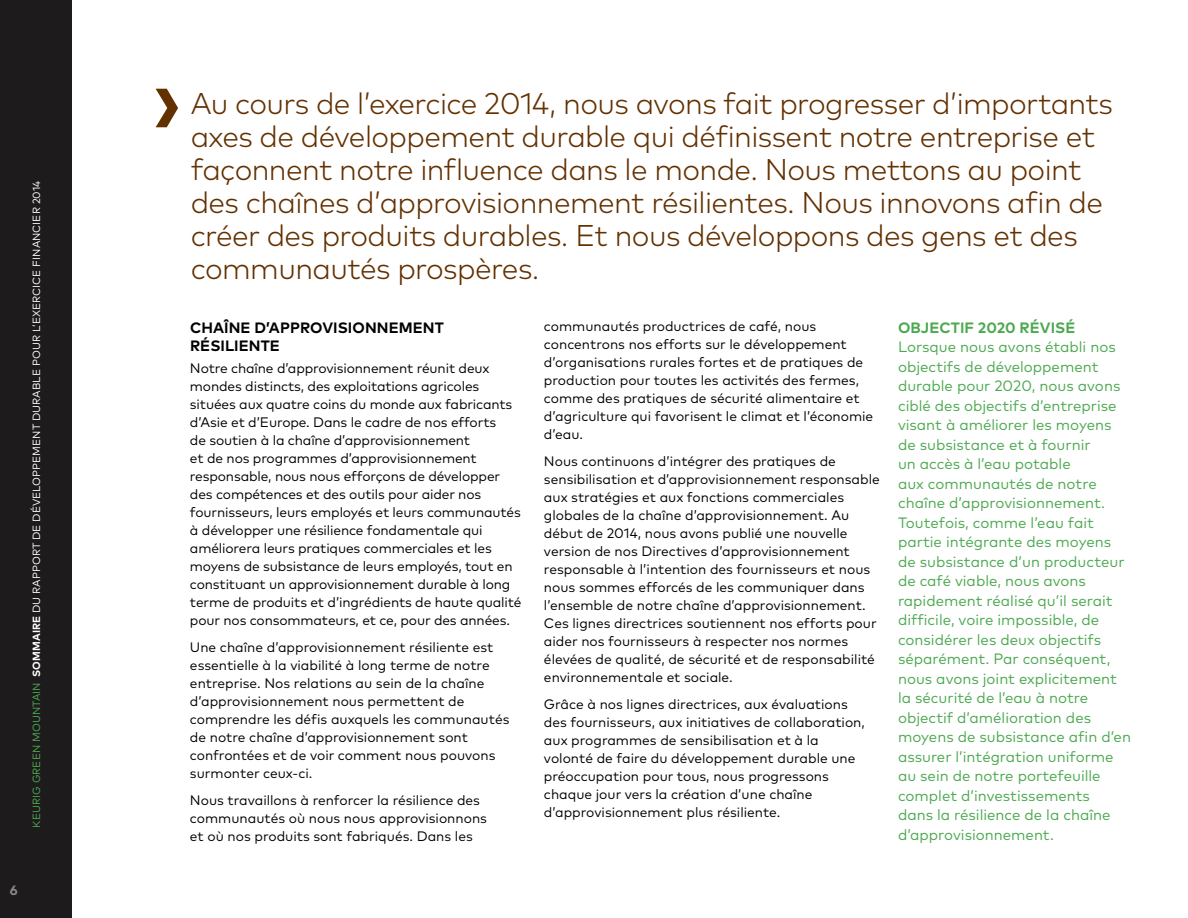
<style>
.page{position:relative;width:1188px;height:918px;background:#fff}
.page>*{position:absolute;margin:0;border:0;box-sizing:border-box;transform-origin:0 0}
.t1{font:300 30px/33px "Mark OT";letter-spacing:-.02em;color:#633000}
.t2{font:15px/19.5px "Mark OT";color:#4ca950}
.t3{font:700 15px/18px "Mark OT";letter-spacing:.005em;color:#000}
.t4{font:700 15px "Mark OT";letter-spacing:.005em;color:#4ca950}
.t5{font:13.65px/18px "Mark OT";color:#000}
.t6{font:700 13.5px "Mark OT";color:#878a8f}
.t7{font:10.5px "Mark OT";letter-spacing:.005em;color:#fff}
.s1{color:#4ca950}
.s2{font-weight:700}
</style>
<div class="page">
<svg style="left:156px;top:89px;width:22px;height:38px"></svg>
<div style="left:0;top:0;width:72px;height:918px;background:#1e1b1d"></div>
<p class="t7" style="left:30px;top:828px;width:648px;rotate:-90deg"><span class="s1">KEURIG GREEN MOUNTAIN</span> <span class="s2">SOMMAIRE</span> DU RAPPORT DE DÉVELOPPEMENT DURABLE POUR L’EXERCICE FINANCIER 2014</p>
<p class="t6" style="left:10px;top:881px;width:9px">6</p>
<p class="t1" style="left:191px;top:86px;width:924px">Au cours de l’exercice 2014, nous avons fait progresser d’importants axes de développement durable qui définissent notre entreprise et façonnent notre influence dans le monde. Nous mettons au point des chaînes d’approvisionnement résilientes. Nous innovons afin de créer des produits durables. Et nous développons des gens et des communautés prospères.</p>
<p class="t3" style="left:190px;top:318px;width:255px">CHAÎNE D’APPROVISIONNEMENT<br>RÉSILIENTE</p>
<p class="t5" style="left:190px;top:359px;width:333px">Notre chaîne d’approvisionnement réunit deux mondes distincts, des exploitations agricoles situées aux quatre coins du monde aux fabricants d’Asie et d’Europe. Dans le cadre de nos efforts<br>de soutien à la chaîne d’approvisionnement<br>et de nos programmes d’approvisionnement responsable, nous nous efforçons de développer des compétences et des outils pour aider nos fournisseurs, leurs employés et leurs communautés à développer une résilience fondamentale qui améliorera leurs pratiques commerciales et les moyens de subsistance de leurs employés, tout en constituant un approvisionnement durable à long terme de produits et d’ingrédients de haute qualité pour nos consommateurs, et ce, pour des années.</p>
<p class="t5" style="left:190px;top:638px;width:321px">Une chaîne d’approvisionnement résiliente est essentielle à la viabilité à long terme de notre entreprise. Nos relations au sein de la chaîne d’approvisionnement nous permettent de comprendre les défis auxquels les communautés de notre chaîne d’approvisionnement sont confrontées et de voir comment nous pouvons surmonter ceux-ci.</p>
<p class="t5" style="left:190px;top:791px;width:299px">Nous travaillons à renforcer la résilience des communautés où nous nous approvisionnons et où nos produits sont fabriqués. Dans les</p>
<p class="t4" style="left:898px;top:318px;width:179px">OBJECTIF 2020 RÉVISÉ</p>
<p class="t2" style="left:898px;top:337px;width:235px">Lorsque nous avons établi nos objectifs de développement durable pour 2020, nous avons ciblé des objectifs d’entreprise visant à améliorer les moyens de subsistance et à fournir<br>un accès à l’eau potable<br>aux communautés de notre chaîne d’approvisionnement.<br>Toutefois, comme l’eau fait partie intégrante des moyens de subsistance d’un producteur de café viable, nous avons rapidement réalisé qu’il serait difficile, voire impossible, de considérer les deux objectifs séparément. Par conséquent, nous avons joint explicitement la sécurité de l’eau à notre objectif d’amélioration des moyens de subsistance afin d’en assurer l’intégration uniforme au sein de notre portefeuille complet d’investissements<br>dans la résilience de la chaîne d’approvisionnement.</p>
<p class="t5" style="left:544px;top:317px;width:331px">communautés productrices de café, nous concentrons nos efforts sur le développement d’organisations rurales fortes et de pratiques de production pour toutes les activités des fermes, comme des pratiques de sécurité alimentaire et d’agriculture qui favorisent le climat et l’économie d’eau.</p>
<p class="t5" style="left:544px;top:452px;width:337px">Nous continuons d’intégrer des pratiques de sensibilisation et d’approvisionnement responsable aux stratégies et aux fonctions commerciales globales de la chaîne d’approvisionnement. Au début de 2014, nous avons publié une nouvelle version de nos Directives d’approvisionnement responsable à l’intention des fournisseurs et nous nous sommes efforcés de les communiquer dans l’ensemble de notre chaîne d’approvisionnement.<br>Ces lignes directrices soutiennent nos efforts pour aider nos fournisseurs à respecter nos normes élevées de qualité, de sécurité et de responsabilité environnementale et sociale.</p>
<p class="t5" style="left:544px;top:695px;width:322px">Grâce à nos lignes directrices, aux évaluations des fournisseurs, aux initiatives de collaboration, aux programmes de sensibilisation et à la volonté de faire du développement durable une préoccupation pour tous, nous progressons chaque jour vers la création d’une chaîne d’approvisionnement plus résiliente.</p>
</div>
